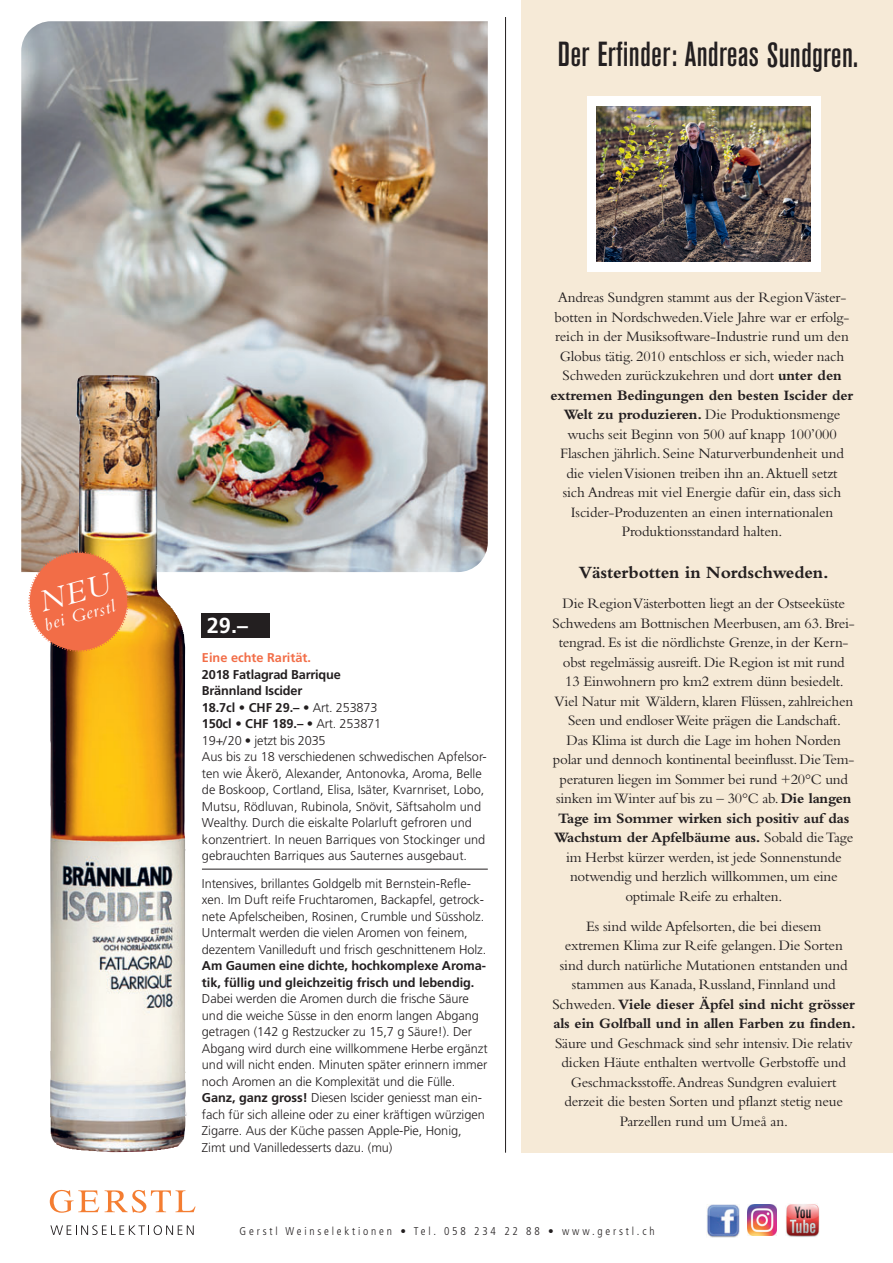
<style>
.page{position:relative;width:893px;height:1263px;background:#fff}
.page>*{position:absolute;margin:0;border:0;box-sizing:border-box;transform-origin:0 0}
.t1{font:500 condensed 34.5px "Akzidenz Grotesk BE";letter-spacing:.01em;color:#231f20}
.t2{font:700 21.75px "Frutiger";color:#fff}
.t3{font:italic 18.6px "Bembo";color:#fff}
.t4{font:700 18px "Bembo";letter-spacing:-.01em;color:#231f20}
.t5{font:15px/19.5px "Bembo";letter-spacing:-.01em;color:#231f20;text-align:center}
.t6{font:300 12.75px/16.5px "Frutiger";letter-spacing:-.005em;color:#231f20}
.t7{font:700 12.75px/16.5px "Frutiger";letter-spacing:-.005em;color:#231f20}
.t8{font:700 12.75px "Frutiger";color:#f26d47}
.t9{font:300 condensed 11.25px "Frutiger";letter-spacing:.25em;color:#231f20}
.s1{font-weight:700}
</style>
<div class="page">
<img style="left:21px;top:21px;width:467px;height:551px">
<div style="left:521px;top:0;width:372px;height:1153px;background:#f6ead7"></div>
<hr style="left:202px;top:869px;width:286px;height:1px;background:#231f20">
<img style="left:50px;top:375px;width:138px;height:777px">
<div style="left:202px;top:613px;width:68px;height:24px;background:#231f20"></div>
<svg style="left:50px;top:1190px;width:49px;height:23px"></svg>
<svg style="left:105px;top:1190px;width:91px;height:23px"></svg>
<svg style="left:50px;top:1225px;width:144px;height:10px"></svg>
<img style="left:706px;top:1204px;width:33px;height:33px">
<img style="left:748px;top:1205px;width:29px;height:30px">
<img style="left:786px;top:1204px;width:34px;height:33px">
<div style="left:587px;top:96px;width:233px;height:176px;background:#fff"></div>
<hr style="left:505px;top:17px;width:1px;height:1136px;background:#231f20">
<img style="left:597px;top:106px;width:213px;height:156px">
<svg style="left:24px;top:547px;width:109px;height:109px"></svg>
<h1 class="t1" style="left:558px;top:42px;width:302px">Der Erfinder: Andreas Sundgren.</h1>
<p class="t3" style="left:43px;top:619px;width:74px;rotate:-16deg">bei Gerstl</p>
<h2 class="t2" style="left:207px;top:616px;width:43px">29.–</h2>
<p class="t8" style="left:202px;top:653px;width:111px">Eine echte Rarität.</p>
<p class="t6" style="left:202px;top:667px;width:286px"><span class="s1">2018 Fatlagrad Barrique<br>Brännland Iscider<br>18.7cl • CHF 29.–</span> • Art. 253873<br><span class="s1">150cl • CHF 189.–</span> • Art. 253871<br>19+/20 • jetzt bis 2035<br>Aus bis zu 18 verschiedenen schwedischen Apfelsor&shy;ten wie Åkerö, Alexander, Antonovka, Aroma, Belle de Boskoop, Cortland, Elisa, Isäter, Kvarnriset, Lobo, Mutsu, Rödluvan, Rubinola, Snövit, Säftsaholm und Wealthy. Durch die eiskalte Polarluft gefroren und konzentriert. In neuen Barriques von Stockinger und gebrauchten Barriques aus Sauternes ausgebaut.</p>
<p class="t6" style="left:202px;top:876px;width:286px">Intensives, brillantes Goldgelb mit Bernstein-Refle&shy;xen. Im Duft reife Fruchtaromen, Backapfel, getrock&shy;nete Apfelscheiben, Rosinen, Crumble und Süssholz.<br>Untermalt werden die vielen Aromen von feinem, dezentem Vanilleduft und frisch geschnittenem Holz.</p>
<p class="t7" style="left:202px;top:958px;width:286px">Am Gaumen eine dichte, hochkomplexe Aroma&shy;tik, füllig und gleichzeitig frisch und lebendig.</p>
<p class="t6" style="left:202px;top:991px;width:287px">Dabei werden die Aromen durch die frische Säure und die weiche Süsse in den enorm langen Abgang getragen (142 g Restzucker zu 15,7 g Säure!). Der Abgang wird durch eine willkommene Herbe ergänzt und will nicht enden. Minuten später erinnern immer noch Aromen an die Komplexität und die Fülle.<br><span class="s1">Ganz, ganz gross!</span> Diesen Iscider geniesst man ein&shy;fach für sich alleine oder zu einer kräftigen würzigen Zigarre. Aus der Küche passen Apple-Pie, Honig, Zimt und Vanilledesserts dazu. (mu)</p>
<p class="t5" style="left:550px;top:289px;width:305px">Andreas Sundgren stammt aus der Region Väster&shy;botten in Nordschweden.Viele Jahre war er erfolg&shy;reich in der Musiksoftware-Industrie rund um den Globus tätig. 2010 entschloss er sich, wieder nach Schweden zurückzukehren und dort <span class="s1">unter den extremen Bedingungen den besten Iscider der Welt zu produzieren.</span> Die Produktionsmenge wuchs seit Beginn von 500 auf knapp 100’000<br>Flaschen jährlich. Seine Naturverbundenheit und die vielen Visionen treiben ihn an. Aktuell setzt<br>sich Andreas mit viel Energie dafür ein, dass sich Iscider-Produzenten an einen internationalen Produktionsstandard halten.</p>
<p class="t4" style="left:579px;top:566px;width:251px">Västerbotten in Nordschweden.</p>
<p class="t5" style="left:553px;top:595px;width:304px">Die Region Västerbotten liegt an der Ostseeküste Schwedens am Bottnischen Meerbusen, am 63. Brei&shy;tengrad. Es ist die nördlichste Grenze, in der Kern&shy;obst regelmässig ausreift. Die Region ist mit rund<br>13 Einwohnern pro km2 extrem dünn besiedelt.<br>Viel Natur mit Wäldern, klaren Flüssen, zahlreichen Seen und endloser Weite prägen die Landschaft.<br>Das Klima ist durch die Lage im hohen Norden polar und dennoch kontinental beeinflusst. Die Tem&shy;peraturen liegen im Sommer bei rund +20°C und sinken im Winter auf bis zu – 30°C ab. <span class="s1">Die langen Tage im Sommer wirken sich positiv auf das Wachstum der Apfelbäume aus.</span> Sobald die Tage im Herbst kürzer werden, ist jede Sonnenstunde notwendig und herzlich willkommen, um eine optimale Reife zu erhalten.</p>
<p class="t5" style="left:552px;top:918px;width:305px">Es sind wilde Apfelsorten, die bei diesem<br>extremen Klima zur Reife gelangen. Die Sorten sind durch natürliche Mutationen entstanden und stammen aus Kanada, Russland, Finnland und Schweden. <span class="s1">Viele dieser Äpfel sind nicht grösser als ein Golfball und in allen Farben zu finden.</span></p>
<p class="t5" style="left:555px;top:1035px;width:299px">Säure und Geschmack sind sehr intensiv. Die relativ dicken Häute enthalten wertvolle Gerbstoffe und Geschmacksstoffe. Andreas Sundgren evaluiert derzeit die besten Sorten und pflanzt stetig neue Parzellen rund um Umeå an.</p>
<p class="t9" style="left:240px;top:1226px;width:416px">Gerstl Weinselektionen • Tel. 058 234 22 88 • www.gerstl.ch</p>
</div>
